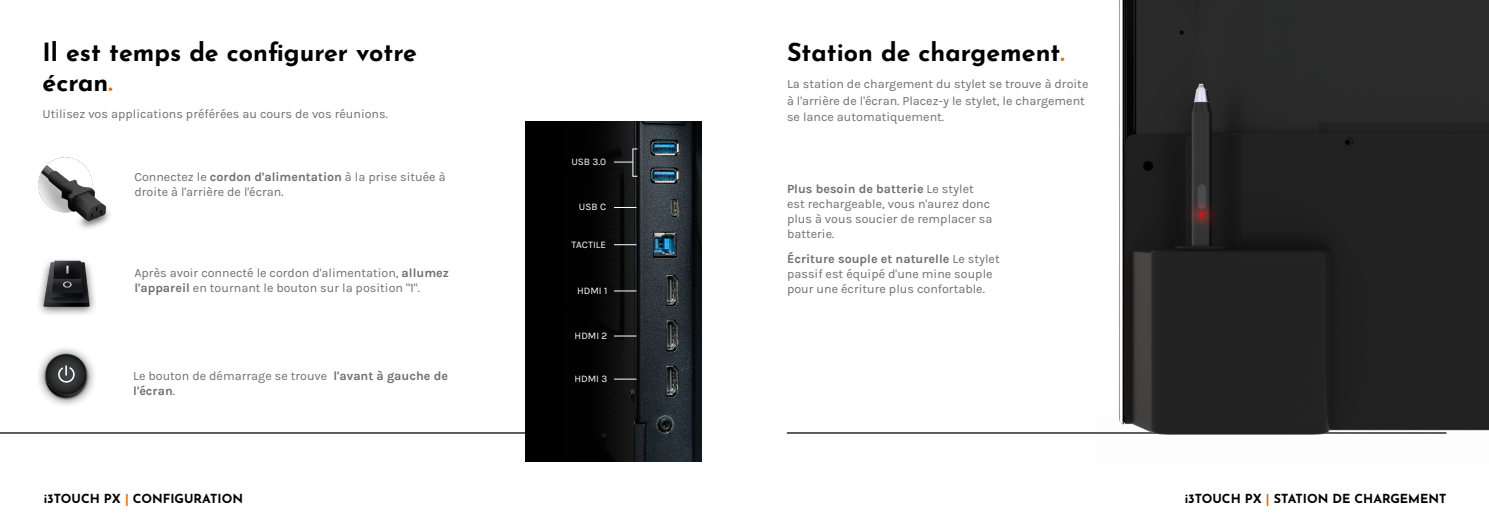
<style>
.page{position:relative;width:1489px;height:525px;background:#fff}
.page>*{position:absolute;margin:0;border:0;box-sizing:border-box;transform-origin:0 0}
.t1{font:700 25px/30px "Josefin Sans";color:#000}
.t2{font:12.5px/15px "Karla";color:#706f6f}
.t3{font:700 12.5px "Josefin Sans";color:#000}
.t4{font:700 12.5px "Josefin Sans";color:#000}
.t5{font:10px "Karla";color:#fff}
.s1{color:#ed6d05}
.s2{font-weight:700}
.s3{font-style:inherit}
</style>
<div class="page">
<hr style="left:0;top:432px;width:560px;height:1px;background:#000">
<hr style="left:786px;top:432px;width:660px;height:1px;background:#000">
<img style="left:1095px;top:0;width:393px;height:435px">
<img style="left:38px;top:348px;width:56px;height:57px">
<img style="left:38px;top:260px;width:57px;height:55px">
<img style="left:38px;top:157px;width:72px;height:72px">
<img style="left:525px;top:121px;width:177px;height:340px">
<svg style="left:614px;top:290px;width:22px;height:1px"></svg>
<svg style="left:614px;top:335px;width:22px;height:1px"></svg>
<svg style="left:614px;top:378px;width:22px;height:1px"></svg>
<svg style="left:614px;top:244px;width:22px;height:1px"></svg>
<svg style="left:614px;top:207px;width:22px;height:1px"></svg>
<svg style="left:614px;top:148px;width:23px;height:29px"></svg>
<h1 class="t1" style="left:43px;top:34px;width:376px">Il est temps de configurer votre écran<span class="s1">.</span></h1>
<p class="t2" style="left:43px;top:107px;width:347px">Utilisez vos applications préférées au cours de vos réunions.</p>
<p class="t2" style="left:134px;top:170px;width:313px">Connectez le <span class="s2">cordon d'alimentation</span> à la prise située à droite à l'arrière de l'écran.</p>
<p class="t2" style="left:134px;top:265px;width:316px">Après avoir connecté le cordon d'alimentation, <span class="s2">allumez l'appareil</span> en tournant le bouton sur la position "1".</p>
<p class="t2" style="left:133px;top:368px;width:316px">Le bouton de démarrage se trouve <span class="s2">l'avant à gauche de l'écran</span>.</p>
<p class="t5" style="left:571px;top:156px;width:36px">USB 3.0</p>
<p class="t5" style="left:579px;top:201px;width:29px">USB C</p>
<p class="t5" style="left:571px;top:238px;width:36px">TACTILE</p>
<h1 class="t1" style="left:787px;top:34px;width:279px">Station de chargement<span class="s1">.</span></h1>
<p class="t2" style="left:787px;top:76px;width:303px;line-height:16.2px">La station de chargement du stylet se trouve à droite à l'arrière de l'écran. Placez-y le stylet, le chargement se lance automatiquement.</p>
<p class="t2" style="left:787px;top:181px;width:207px"><span class="s2">Plus besoin de batterie</span> Le stylet est rechargeable, vous n'aurez donc plus à vous soucier de remplacer sa batterie.</p>
<p class="t2" style="left:787px;top:252px;width:214px"><span class="s2">Écriture souple et naturelle</span> Le stylet passif est équipé d'une mine souple</p>
<p class="t5" style="left:577px;top:285px;width:32px">HDMI 1</p>
<p class="t2" style="left:787px;top:282px;width:199px">pour une écriture plus confortable.</p>
<p class="t5" style="left:574px;top:330px;width:34px">HDMI 2</p>
<p class="t5" style="left:574px;top:373px;width:34px">HDMI 3</p>
<p class="t4" style="left:44px;top:487px;width:201px"><span class="s3">i3TOUCH PX</span> <span class="s1">|</span> CONFIGURATION</p>
<p class="t3" style="left:1184px;top:487px;width:263px">i3TOUCH PX <span class="s1">|</span> STATION DE CHARGEMENT</p>
</div>
